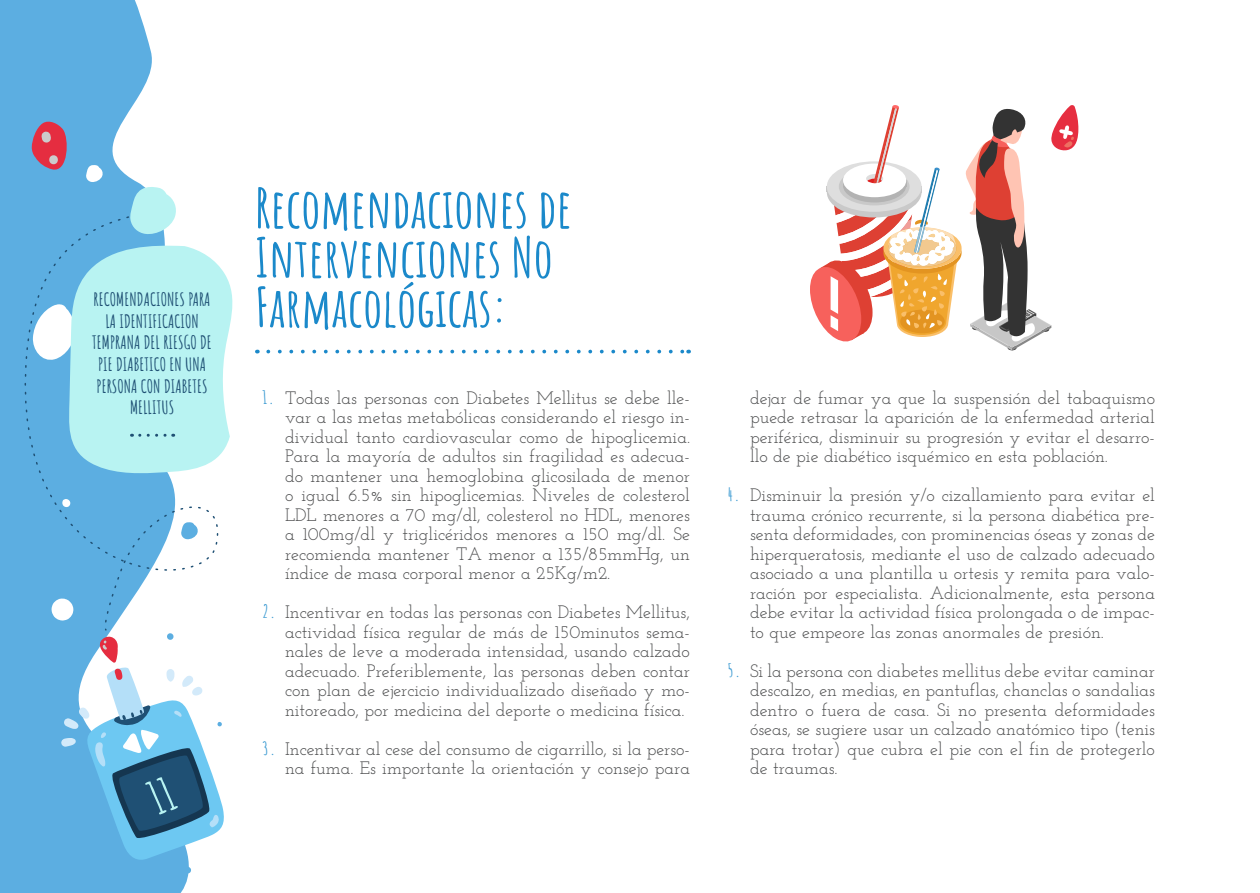
<style>
.page{position:relative;width:1260px;height:893px;background:#fff}
.page>*{position:absolute;margin:0;border:0;box-sizing:border-box;transform-origin:0 0}
.TITULOS_NUEVOS{font:700 54px/49.5px "Amatic SC";color:#1b89ca}
.t1{font:18px/19.5px "Josefin Slab";color:#4b4c4d;text-align:justify}
._10__Destacados__2{font:700 18px/21.6px "Amatic SC";color:#1f5074;text-align:center}
.s1{font-family:"Amatic SC";font-weight:700;color:#3d9bd2}
</style>
<div class="page">
<svg style="left:0;top:0;width:189px;height:892px;fill:#5caee1"></svg>
<svg style="left:86px;top:165px;width:17px;height:17px"></svg>
<svg style="left:7px;top:211px;width:212px;height:412px"></svg>
<svg style="left:32px;top:119px;width:37px;height:54px;background:#b36582"></svg>
<svg style="left:130px;top:186px;width:48px;height:49px"></svg>
<svg style="left:268px;top:350px;width:414px;height:3px"></svg>
<svg style="left:32px;top:244px;width:201px;height:230px;background:#abe6ef"></svg>
<svg style="left:810px;top:105px;width:268px;height:245px"></svg>
<svg style="left:57px;top:627px;width:167px;height:246px"></svg>
<p class="_10__Destacados__2" style="left:92px;top:287px;width:121px">RECOMENDACIONES PARA<br>LA IDENTIFICACION<br>TEMPRANA DEL RIESGO DE<br>PIE DIABETICO EN UNA<br>PERSONA CON DIABETES<br>MELLITUS</p>
<p class="TITULOS_NUEVOS" style="left:255px;top:180px;width:318px">Recomendaciones de<br>Intervenciones No<br>Farmacológicas:</p>
<p class="t1" style="left:285px;top:388px;width:407px;text-indent:-22px"><span class="s1">1.</span> Todas las personas con Diabetes Mellitus se debe lle&shy;var a las metas metabólicas considerando el riesgo in&shy;dividual tanto cardiovascular como de hipoglicemia.<br>Para la mayoría de adultos sin fragilidad es adecua&shy;do mantener una hemoglobina glicosilada de menor o igual 6.5% sin hipoglicemias. Niveles de colesterol LDL menores a 70 mg/dl, colesterol no HDL, menores a 100mg/dl y triglicéridos menores a 150 mg/dl. Se recomienda mantener TA menor a 135/85mmHg, un índice de masa corporal menor a 25Kg/m2.</p>
<p class="t1" style="left:285px;top:602px;width:407px;text-indent:-22px"><span class="s1">2.</span> Incentivar en todas las personas con Diabetes Mellitus, actividad física regular de más de 150minutos sema&shy;nales de leve a moderada intensidad, usando calzado adecuado. Preferiblemente, las personas deben contar con plan de ejercicio individualizado diseñado y mo&shy;nitoreado, por medicina del deporte o medicina física.</p>
<p class="t1" style="left:262px;top:739px;width:429px;text-align:right"><span class="s1">3.</span> Incentivar al cese del consumo de cigarrillo, si la perso&shy;na fuma. Es importante la orientación y consejo para</p>
<p class="t1" style="left:750px;top:388px;width:407px">dejar de fumar ya que la suspensión del tabaquismo puede retrasar la aparición de la enfermedad arterial periférica, disminuir su progresión y evitar el desarro&shy;llo de pie diabético isquémico en esta población.</p>
<p class="t1" style="left:750px;top:485px;width:407px;text-indent:-22px"><span class="s1">4.</span> Disminuir la presión y/o cizallamiento para evitar el trauma crónico recurrente, si la persona diabética pre&shy;senta deformidades, con prominencias óseas y zonas de hiperqueratosis, mediante el uso de calzado adecuado asociado a una plantilla u ortesis y remita para valo&shy;ración por especialista. Adicionalmente, esta persona debe evitar la actividad física prolongada o de impac&shy;to que empeore las zonas anormales de presión.</p>
<p class="t1" style="left:750px;top:661px;width:407px;text-indent:-22px"><span class="s1">5.</span> Si la persona con diabetes mellitus debe evitar caminar descalzo, en medias, en pantuflas, chanclas o sandalias dentro o fuera de casa. Si no presenta deformidades óseas, se sugiere usar un calzado anatómico tipo (tenis para trotar) que cubra el pie con el fin de protegerlo de traumas.</p>
</div>
